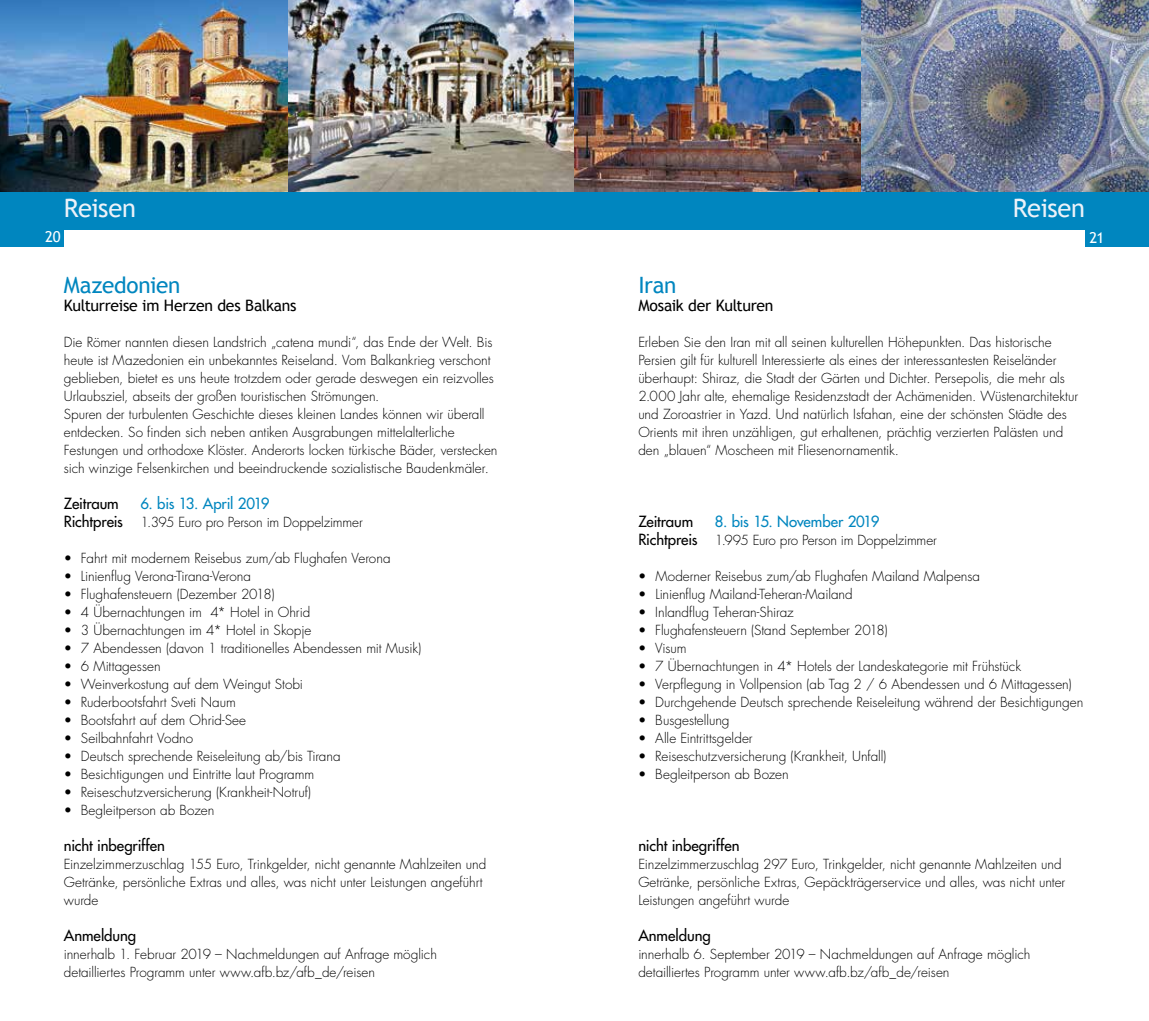
<style>
.page{position:relative;width:1149px;height:1021px;background:#fff}
.page>*{position:absolute;margin:0;border:0;box-sizing:border-box;transform-origin:0 0}
.t1{font:25.5px "Trebuchet MS";letter-spacing:-.02em;color:#ecf2f9}
.t2{font:22.5px "Trebuchet MS";letter-spacing:-.01em;color:#0086bf}
.t3{font:15.75px "Trebuchet MS";letter-spacing:-.02em;color:#000}
.t4{font:15px "Futura";letter-spacing:-.005em;color:#000}
.t5{font:15px "Futura";letter-spacing:-.015em;color:#0086bf}
.t6{font:15px "Trebuchet MS";color:#fff}
.t7{font:300 13.5px/18px "Futura";color:#000}
.s1{font-weight:400;font-size:15px}
</style>
<div class="page">
<div style="left:1084px;top:230px;width:64px;height:17px;background:#0086bf"></div>
<div style="left:0;top:191px;width:1148px;height:39px;background:#0086bf"></div>
<div style="left:0;top:230px;width:64px;height:17px;background:#0086bf"></div>
<img style="left:0;top:0;width:1148px;height:191px">
<h1 class="t1" style="left:64px;top:192px;width:74px">Reisen</h1>
<h1 class="t1" style="left:1012px;top:192px;width:74px">Reisen</h1>
<p class="t6" style="left:45px;top:228px;width:17px">20</p>
<p class="t6" style="left:1089px;top:229px;width:17px">21</p>
<h2 class="t2" style="left:64px;top:272px;width:118px">Mazedonien</h2>
<p class="t3" style="left:64px;top:296px;width:234px">Kulturreise im Herzen des Balkans</p>
<p class="t7" style="left:64px;top:333px;width:435px">Die Römer nannten diesen Landstrich „catena mundi“, das Ende der Welt. Bis heute ist Mazedonien ein unbekanntes Reiseland. Vom Balkankrieg verschont geblieben, bietet es uns heute trotzdem oder gerade deswegen ein reizvolles Urlaubsziel, abseits der großen touristischen Strömungen.<br>Spuren der turbulenten Geschichte dieses kleinen Landes können wir überall entdecken. So finden sich neben antiken Ausgrabungen mittelalterliche Festungen und orthodoxe Klöster. Anderorts locken türkische Bäder, verstecken sich winzige Felsenkirchen und beeindruckende sozialistische Baudenkmäler.</p>
<p class="t4" style="left:64px;top:494px;width:56px">Zeitraum</p>
<p class="t5" style="left:140px;top:494px;width:131px">6. bis 13. April 2019</p>
<p class="t7" style="left:64px;top:513px;width:300px"><span class="s1">Richtpreis</span> 1.395 Euro pro Person im Doppelzimmer</p>
<p class="t7" style="left:64px;top:549px;width:328px">• Fahrt mit modernem Reisebus zum/ab Flughafen Verona</p>
<p class="t7" style="left:64px;top:567px;width:189px">• Linienflug Verona-Tirana-Verona</p>
<p class="t7" style="left:64px;top:585px;width:212px">• Flughafensteuern (Dezember 2018)</p>
<p class="t7" style="left:64px;top:603px;width:248px">• 4 Übernachtungen im 4* Hotel in Ohrid</p>
<p class="t7" style="left:64px;top:621px;width:249px">• 3 Übernachtungen im 4* Hotel in Skopje</p>
<p class="t7" style="left:64px;top:639px;width:359px">• 7 Abendessen (davon 1 traditionelles Abendessen mit Musik)</p>
<p class="t7" style="left:64px;top:657px;width:98px">• 6 Mittagessen</p>
<p class="t7" style="left:64px;top:675px;width:241px">• Weinverkostung auf dem Weingut Stobi</p>
<p class="t7" style="left:64px;top:693px;width:173px">• Ruderbootsfahrt Sveti Naum</p>
<p class="t7" style="left:64px;top:711px;width:184px">• Bootsfahrt auf dem Ohrid-See</p>
<p class="t7" style="left:64px;top:729px;width:131px">• Seilbahnfahrt Vodno</p>
<p class="t7" style="left:64px;top:747px;width:278px">• Deutsch sprechende Reiseleitung ab/bis Tirana</p>
<p class="t7" style="left:64px;top:765px;width:252px">• Besichtigungen und Eintritte laut Programm</p>
<p class="t7" style="left:64px;top:783px;width:248px">• Reiseschutzversicherung (Krankheit-Notruf)</p>
<p class="t7" style="left:64px;top:801px;width:152px">• Begleitperson ab Bozen</p>
<p class="t4" style="left:64px;top:836px;width:103px">nicht inbegriffen</p>
<p class="t7" style="left:64px;top:855px;width:424px">Einzelzimmerzuschlag 155 Euro, Trinkgelder, nicht genannte Mahlzeiten und<br>Getränke, persönliche Extras und alles, was nicht unter Leistungen angeführt wurde</p>
<p class="t4" style="left:64px;top:926px;width:74px">Anmeldung</p>
<p class="t7" style="left:64px;top:945px;width:374px">innerhalb 1. Februar 2019 – Nachmeldungen auf Anfrage möglich detailliertes Programm unter www.afb.bz/afb_de/reisen</p>
<h2 class="t2" style="left:638px;top:272px;width:40px">Iran</h2>
<p class="t3" style="left:638px;top:296px;width:137px">Mosaik der Kulturen</p>
<p class="t7" style="left:638px;top:333px;width:441px">Erleben Sie den Iran mit all seinen kulturellen Höhepunkten. Das historische Persien gilt für kulturell Interessierte als eines der interessantesten Reiseländer überhaupt: Shiraz, die Stadt der Gärten und Dichter. Persepolis, die mehr als 2.000 Jahr alte, ehemalige Residenzstadt der Achämeniden. Wüstenarchitektur und Zoroastrier in Yazd. Und natürlich Isfahan, eine der schönsten Städte des Orients mit ihren unzähligen, gut erhaltenen, prächtig verzierten Palästen und den „blauen“ Moscheen mit Fliesenornamentik.</p>
<p class="t4" style="left:638px;top:512px;width:56px">Zeitraum</p>
<p class="t5" style="left:714px;top:512px;width:166px">8. bis 15. November 2019</p>
<p class="t7" style="left:638px;top:531px;width:300px"><span class="s1">Richtpreis</span> 1.995 Euro pro Person im Doppelzimmer</p>
<p class="t7" style="left:638px;top:567px;width:343px">• Moderner Reisebus zum/ab Flughafen Mailand Malpensa</p>
<p class="t7" style="left:638px;top:585px;width:216px">• Linienflug Mailand-Teheran-Mailand</p>
<p class="t7" style="left:638px;top:603px;width:157px">• Inlandflug Teheran-Shiraz</p>
<p class="t7" style="left:638px;top:621px;width:251px">• Flughafensteuern (Stand September 2018)</p>
<p class="t7" style="left:638px;top:639px;width:50px">• Visum</p>
<p class="t7" style="left:638px;top:657px;width:384px">• 7 Übernachtungen in 4* Hotels der Landeskategorie mit Frühstück</p>
<p class="t7" style="left:638px;top:675px;width:435px">• Verpflegung in Vollpension (ab Tag 2 / 6 Abendessen und 6 Mittagessen)</p>
<p class="t7" style="left:638px;top:693px;width:446px">• Durchgehende Deutsch sprechende Reiseleitung während der Besichtigungen</p>
<p class="t7" style="left:638px;top:711px;width:93px">• Busgestellung</p>
<p class="t7" style="left:638px;top:729px;width:116px">• Alle Eintrittsgelder</p>
<p class="t7" style="left:638px;top:747px;width:249px">• Reiseschutzversicherung (Krankheit, Unfall)</p>
<p class="t7" style="left:638px;top:765px;width:152px">• Begleitperson ab Bozen</p>
<p class="t4" style="left:638px;top:836px;width:103px">nicht inbegriffen</p>
<p class="t7" style="left:638px;top:855px;width:428px">Einzelzimmerzuschlag 297 Euro, Trinkgelder, nicht genannte Mahlzeiten und<br>Getränke, persönliche Extras, Gepäckträgerservice und alles, was nicht unter<br>Leistungen angeführt wurde</p>
<p class="t4" style="left:638px;top:926px;width:74px">Anmeldung</p>
<p class="t7" style="left:638px;top:945px;width:393px">innerhalb 6. September 2019 – Nachmeldungen auf Anfrage möglich detailliertes Programm unter www.afb.bz/afb_de/reisen</p>
</div>
